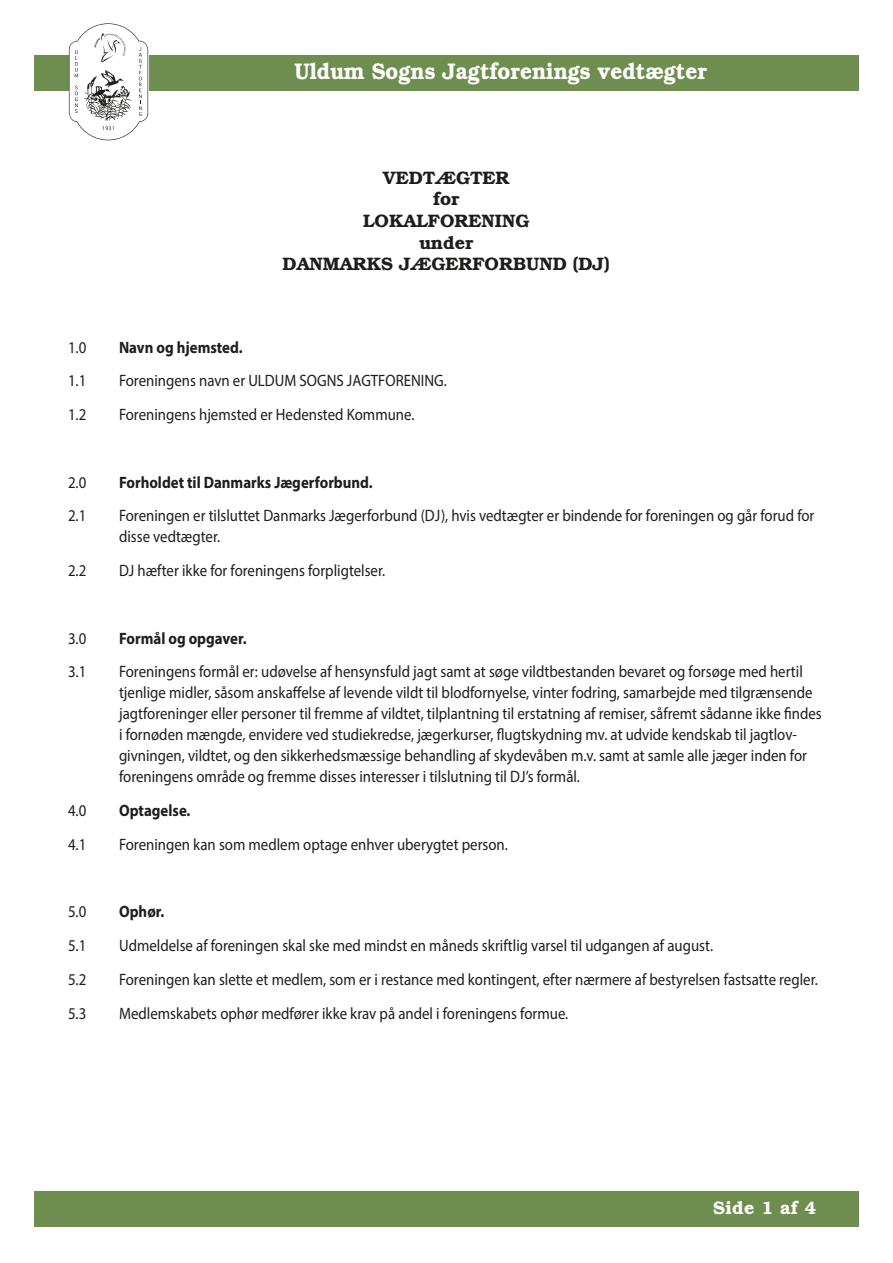
<style>
.page{position:relative;width:893px;height:1263px;background:#fff}
.page>*{position:absolute;margin:0;border:0;box-sizing:border-box;transform-origin:0 0}
.t1{font:700 22.65px "Brooklyn";color:#fff;scale:.92 1}
.t2{font:700 18px "Brooklyn";color:#1d1d1b}
.t3{font:700 18px "Brooklyn";letter-spacing:.02em;color:#fff}
.Brødtekst{font:16.5px/21px "Myriad Pro";color:#1d1d1b;scale:.9 1}
.Brødtekst-2{font:700 16.5px "Myriad Pro";color:#1d1d1b;scale:.9 1}
</style>
<div class="page">
<div style="left:34px;top:1191px;width:825px;height:36px;background:#6e8e4f"></div>
<div style="left:34px;top:55px;width:825px;height:35px;background:#6e8e4f"></div>
<svg style="left:69px;top:23px;width:79px;height:117px"></svg>
<h1 class="t1" style="left:294px;top:58px;width:450px">Uldum Sogns Jagtforenings vedtægter</h1>
<p class="t2" style="left:383px;top:167px;width:128px">VEDTÆGTER</p>
<p class="t2" style="left:433px;top:188px;width:28px">for</p>
<p class="t2" style="left:363px;top:210px;width:168px">LOKALFORENING</p>
<p class="t2" style="left:419px;top:232px;width:56px">under</p>
<p class="t2" style="left:283px;top:253px;width:329px">DANMARKS JÆGERFORBUND (DJ)</p>
<p class="Brødtekst" style="left:68px;top:336px;width:22px">1.0</p>
<p class="Brødtekst-2" style="left:119px;top:336px;width:139px">Navn og hjemsted.</p>
<p class="Brødtekst" style="left:68px;top:370px;width:22px">1.1</p>
<p class="Brødtekst" style="left:119px;top:370px;width:366px">Foreningens navn er ULDUM SOGNS JAGTFORENING.</p>
<p class="Brødtekst" style="left:68px;top:404px;width:22px">1.2</p>
<p class="Brødtekst" style="left:119px;top:404px;width:330px">Foreningens hjemsted er Hedensted Kommune.</p>
<p class="Brødtekst" style="left:68px;top:471px;width:22px">2.0</p>
<p class="Brødtekst-2" style="left:119px;top:471px;width:283px">Forholdet til Danmarks Jægerforbund.</p>
<p class="Brødtekst" style="left:68px;top:505px;width:22px">2.1</p>
<p class="Brødtekst" style="left:119px;top:505px;width:774px">Foreningen er tilsluttet Danmarks Jægerforbund (DJ), hvis vedtægter er bindende for foreningen og går forud for disse vedtægter.</p>
<p class="Brødtekst" style="left:68px;top:560px;width:22px">2.2</p>
<p class="Brødtekst" style="left:119px;top:560px;width:297px">DJ hæfter ikke for foreningens forpligtelser.</p>
<p class="Brødtekst" style="left:68px;top:627px;width:22px">3.0</p>
<p class="Brødtekst-2" style="left:119px;top:627px;width:143px">Formål og opgaver.</p>
<p class="Brødtekst" style="left:68px;top:661px;width:22px">3.1</p>
<p class="Brødtekst" style="left:119px;top:661px;width:782px">Foreningens formål er: udøvelse af hensynsfuld jagt samt at søge vildtbestanden bevaret og forsøge med hertil tjenlige midler, såsom anskaffelse af levende vildt til blodfornyelse, vinter fodring, samarbejde med tilgrænsende jagtforeninger eller personer til fremme af vildtet, tilplantning til erstatning af remiser, såfremt sådanne ikke findes i fornøden mængde, envidere ved studiekredse, jægerkurser, flugtskydning mv. at udvide kendskab til jagtlov&shy;givningen, vildtet, og den sikkerhedsmæssige behandling af skydevåben m.v. samt at samle alle jæger inden for foreningens område og fremme disses interesser i tilslutning til DJ’s formål.</p>
<p class="Brødtekst" style="left:68px;top:800px;width:22px">4.0</p>
<p class="Brødtekst-2" style="left:119px;top:800px;width:81px">Optagelse.</p>
<p class="Brødtekst" style="left:68px;top:834px;width:22px">4.1</p>
<p class="Brødtekst" style="left:119px;top:834px;width:433px">Foreningen kan som medlem optage enhver uberygtet person.</p>
<p class="Brødtekst" style="left:68px;top:901px;width:22px">5.0</p>
<p class="Brødtekst-2" style="left:119px;top:901px;width:52px">Ophør.</p>
<p class="Brødtekst" style="left:68px;top:935px;width:22px">5.1</p>
<p class="Brødtekst" style="left:119px;top:935px;width:661px">Udmeldelse af foreningen skal ske med mindst en måneds skriftlig varsel til udgangen af august.</p>
<p class="Brødtekst" style="left:68px;top:969px;width:22px">5.2</p>
<p class="Brødtekst" style="left:119px;top:969px;width:778px">Foreningen kan slette et medlem, som er i restance med kontingent, efter nærmere af bestyrelsen fastsatte regler.</p>
<p class="Brødtekst" style="left:68px;top:1002px;width:22px">5.3</p>
<p class="Brødtekst" style="left:119px;top:1002px;width:501px">Medlemskabets ophør medfører ikke krav på andel i foreningens formue.</p>
<p class="t3" style="left:713px;top:1197px;width:105px">Side 1 af 4</p>
</div>
